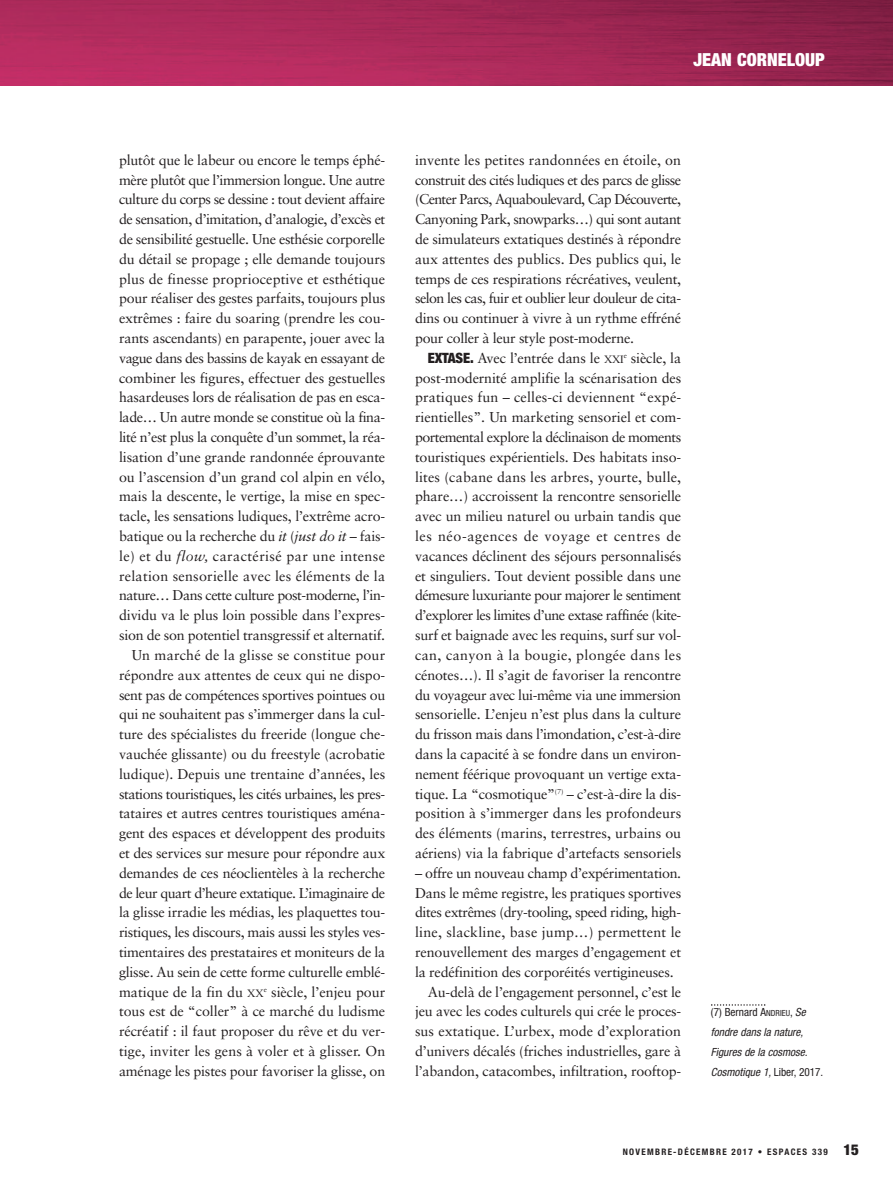
<style>
.page{position:relative;width:893px;height:1178px;background:#fff}
.page>*{position:absolute;margin:0;border:0;box-sizing:border-box;transform-origin:0 0}
.t1{font:900 condensed 18px "Helvetica Neue";color:#fff}
.t2{font:14.25px/19.8px "Sabon";letter-spacing:-.015em;color:#231f20;text-align:justify}
.t3{font:14.25px "Sabon";letter-spacing:.005em;color:#231f20}
.t4{font:14.25px "Sabon";letter-spacing:.015em;color:#231f20}
.t5{font:italic condensed 11.25px/19.8px "Helvetica Neue";color:#231f20}
.t6{font:700 condensed 9px "Helvetica Neue";letter-spacing:.145em;color:#231f20}
.s1{font-family:"Sabon LT Std";font-style:italic}
.s2{font-size:10.65px}
.s3{font-family:"Helvetica Neue";font-weight:900;font-stretch:condensed}
.s4{font-style:normal}
.s5{font-style:normal;font-size:8.4px}
.s6{font-weight:900;font-size:15px}
</style>
<div class="page">
<img style="left:0;top:0;width:893px;height:86px">
<svg style="left:711px;top:1004px;width:54px;height:2px"></svg>
<p class="t1" style="left:694px;top:53px;width:133px">JEAN CORNELOUP</p>
<p class="t2" style="left:119px;top:151px;width:268px;text-align:right">plutôt que le labeur ou encore le temps éphé&shy;mère plutôt que l’immersion longue. Une autre culture du corps se dessine : tout devient affaire de sensation, d’imitation, d’analogie, d’excès et de sensibilité gestuelle. Une esthésie corporelle du détail se propage ; elle demande toujours plus de finesse proprioceptive et esthétique pour réaliser des gestes parfaits, toujours plus extrêmes : faire du soaring (prendre les cou&shy;rants ascendants) en parapente, jouer avec la vague dans des bassins de kayak en essayant de combiner les figures, effectuer des gestuelles hasardeuses lors de réalisation de pas en esca&shy;lade… Un autre monde se constitue où la fina&shy;lité n’est plus la conquête d’un sommet, la réa&shy;lisation d’une grande randonnée éprouvante ou l’ascension d’un grand col alpin en vélo, mais la descente, le vertige, la mise en spec&shy;tacle, les sensations ludiques, l’extrême acro&shy;batique ou la recherche du <span class="s1">it</span> (<span class="s1">just do it</span> – fais&shy;le) et du <span class="s1">flow,</span> caractérisé par une intense relation sensorielle avec les éléments de la nature… Dans cette culture post-moderne, l’in&shy;dividu va le plus loin possible dans l’expres&shy;sion de son potentiel transgressif et alternatif.<br>Un marché de la glisse se constitue pour répondre aux attentes de ceux qui ne dispo&shy;sent pas de compétences sportives pointues ou qui ne souhaitent pas s’immerger dans la cul&shy;ture des spécialistes du freeride (longue che&shy;vauchée glissante) ou du freestyle (acrobatie ludique). Depuis une trentaine d’années, les stations touristiques, les cités urbaines, les pres&shy;tataires et autres centres touristiques aména&shy;gent des espaces et développent des produits et des services sur mesure pour répondre aux demandes de ces néoclientèles à la recherche de leur quart d’heure extatique. L’imaginaire de la glisse irradie les médias, les plaquettes tou&shy;ristiques, les discours, mais aussi les styles ves&shy;timentaires des prestataires et moniteurs de la glisse. Au sein de cette forme culturelle emblé&shy;matique de la fin du <span class="s2">XX</span><sup>e</sup> siècle, l’enjeu pour tous est de “coller” à ce marché du ludisme récréatif : il faut proposer du rêve et du ver&shy;tige, inviter les gens à voler et à glisser. On aménage les pistes pour favoriser la glisse, on</p>
<p class="t2" style="left:415px;top:151px;width:268px">invente les petites randonnées en étoile, on construit des cités ludiques et des parcs de glisse (Center Parcs, Aquaboulevard, Cap Découverte, Canyoning Park, snowparks…) qui sont autant de simulateurs extatiques destinés à répondre aux attentes des publics. Des publics qui, le temps de ces respirations récréatives, veulent, selon les cas, fuir et oublier leur douleur de cita&shy;dins ou continuer à vivre à un rythme effréné pour coller à leur style post-moderne.</p>
<p class="t2" style="left:415px;top:349px;width:268px;text-indent:13px"><span class="s3">EXTASE.</span> Avec l’entrée dans le <span class="s2">XXI</span><sup>e</sup> siècle, la post-modernité amplifie la scénarisation des pratiques fun – celles-ci deviennent “expé&shy;rientielles”. Un marketing sensoriel et com&shy;portemental explore la déclinaison de moments touristiques expérientiels. Des habitats inso&shy;lites (cabane dans les arbres, yourte, bulle, phare…) accroissent la rencontre sensorielle avec un milieu naturel ou urbain tandis que les néo-agences de voyage et centres de vacances déclinent des séjours personnalisés et singuliers. Tout devient possible dans une démesure luxuriante pour majorer le sentiment d’explorer les limites d’une extase raffinée (kite&shy;surf et baignade avec les requins, surf sur vol&shy;can, canyon à la bougie, plongée dans les cénotes…). Il s’agit de favoriser la rencontre du voyageur avec lui-même via une immersion sensorielle. L’enjeu n’est plus dans la culture du frisson mais dans l’imondation, c’est-à-dire dans la capacité à se fondre dans un environ&shy;nement féérique provoquant un vertige exta&shy;tique. La “cosmotique”<sup>(7)</sup> – c’est-à-dire la dis&shy;position à s’immerger dans les profondeurs des éléments (marins, terrestres, urbains ou aériens) via la fabrique d’artefacts sensoriels</p>
<p class="t2" style="left:415px;top:864px;width:268px">– offre un nouveau champ d’expérimentation.</p>
<p class="t2" style="left:415px;top:884px;width:268px">Dans le même registre, les pratiques sportives</p>
<p class="t2" style="left:415px;top:903px;width:268px">dites extrêmes (dry-tooling, speed riding, high-</p>
<p class="t4" style="left:415px;top:926px;width:268px">line, slackline, base jump…) permettent le</p>
<p class="t2" style="left:415px;top:943px;width:268px">renouvellement des marges d’engagement et</p>
<p class="t2" style="left:415px;top:963px;width:260px">la redéfinition des corporéités vertigineuses.</p>
<p class="t2" style="left:428px;top:983px;width:255px">Au-delà de l’engagement personnel, c’est le</p>
<p class="t2" style="left:415px;top:1002px;width:268px">jeu avec les codes culturels qui crée le proces-</p>
<p class="t3" style="left:415px;top:1025px;width:268px">sus extatique. L’urbex, mode d’exploration</p>
<p class="t2" style="left:415px;top:1042px;width:268px">d’univers décalés (friches industrielles, gare à</p>
<p class="t2" style="left:415px;top:1062px;width:268px">l’abandon, catacombes, infiltration, rooftop-</p>
<p class="t5" style="left:711px;top:1003px;width:114px"><span class="s4">(7) Bernard A</span><span class="s5">NDRIEU</span><span class="s4">,</span> Se fondre dans la nature,<br>Figures de la cosmose.<br>Cosmotique 1, <span class="s4">Liber, 2017.</span></p>
<p class="t6" style="left:623px;top:1144px;width:238px">NOVEMBRE-DÉCEMBRE 2017 • ESPACES 339 <span class="s6">15</span></p>
</div>
